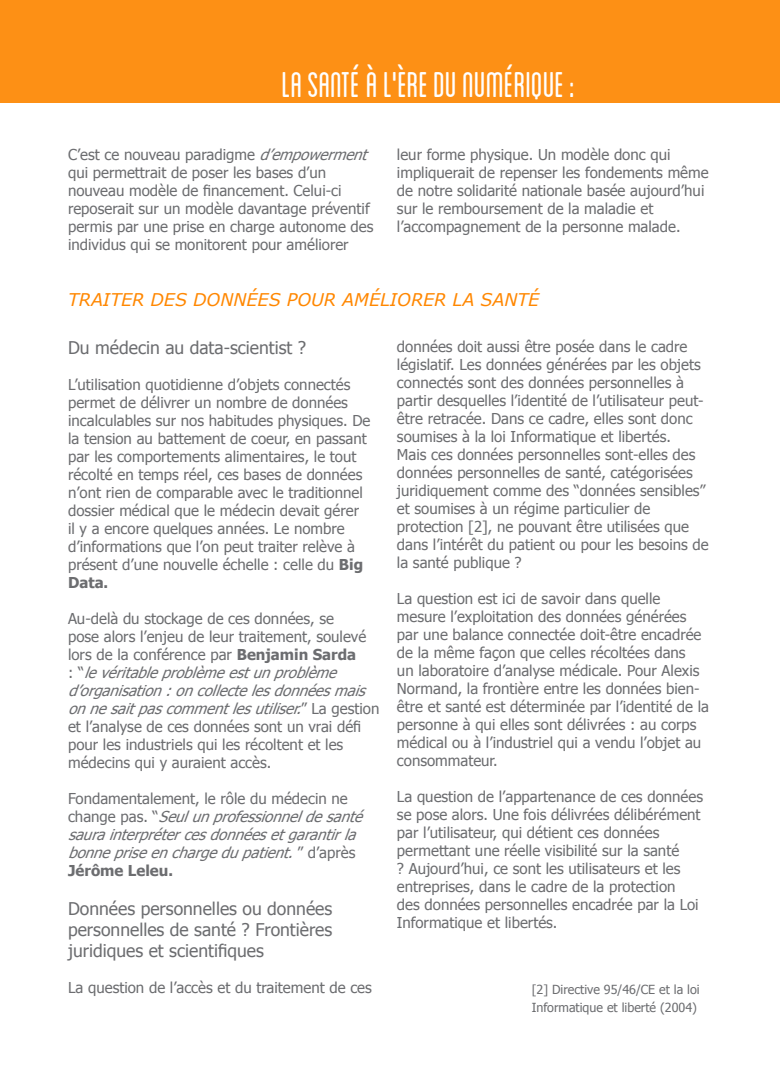
<style>
.page{position:relative;width:780px;height:1088px;background:#fff}
.page>*{position:absolute;margin:0;border:0;box-sizing:border-box;transform-origin:0 0}
.t1{font:condensed 37.5px "Blanch";color:#fff}
.texte_courant{font:17.5px/21px "Tahoma";color:#6c6d70;text-align:justify}
.t2{font:italic 17.5px "Verdana";color:#ff8700}
.texte_courant-2{font:15px/18px "Tahoma";color:#6c6d70}
.texte_courant-3{font:italic 15px/18px "Tahoma";color:#6c6d70}
.texte_courant-4{font:12.5px/18px "Tahoma";color:#6c6d70}
.s1{font-style:italic}
.s2{font-weight:700}
.s3{font-style:normal}
.s4{font-weight:700;font-style:normal}
</style>
<div class="page">
<div style="left:1px;top:0;width:779px;height:103px;background:#fd9015"></div>
<p class="t1" style="left:282px;top:64px;width:295px">LA SANTÉ À L'ÈRE DU NUMÉRIQUE :</p>
<p class="texte_courant-2" style="left:68px;top:145px;width:307px">C’est ce nouveau paradigme <span class="s1">d’empowerment </span>qui permettrait de poser les bases d’un nouveau modèle de financement. Celui-ci reposerait sur un modèle davantage préventif permis par une prise en charge autonome des individus qui se monitorent pour améliorer</p>
<p class="texte_courant-2" style="left:397px;top:145px;width:313px">leur forme physique. Un modèle donc qui impliquerait de repenser les fondements même de notre solidarité nationale basée aujourd’hui sur le remboursement de la maladie et l’accompagnement de la personne malade.</p>
<p class="t2" style="left:68px;top:287px;width:472px">TRAITER DES DONNÉES POUR AMÉLIORER LA SANTÉ</p>
<p class="texte_courant" style="left:68px;top:336px;width:240px">Du médecin au data-scientist ?</p>
<p class="texte_courant-2" style="left:68px;top:374px;width:304px">L’utilisation quotidienne d’objets connectés permet de délivrer un nombre de données incalculables sur nos habitudes physiques. De la tension au battement de coeur, en passant par les comportements alimentaires, le tout récolté en temps réel, ces bases de données n’ont rien de comparable avec le traditionnel dossier médical que le médecin devait gérer<br>il y a encore quelques années. Le nombre d’informations que l’on peut traiter relève à présent d’une nouvelle échelle : celle du <span class="s2">Big Data.</span></p>
<p class="texte_courant-2" style="left:68px;top:608px;width:313px">Au-delà du stockage de ces données, se<br>pose alors l’enjeu de leur traitement, soulevé lors de la conférence par <span class="s2">Benjamin Sarda<br></span>: “ <span class="s1">levéritableproblèmeestunproblème d’organisation:oncollectelesdonnéesmais onnesaitpascommentlesutiliser.</span>” L a g e s t i o n et l’analyse de ces données sont un vrai défi pour les industriels qui les récoltent et les médecins qui y auraient accès.</p>
<p class="texte_courant-3" style="left:68px;top:788px;width:302px"><span class="s3">Fondamentalement, le rôle du médecin ne<br>c h a n g e p a s . “</span> Seulunprofessionneldesanté saurainterprétercesdonnéesetgarantirla bonnepriseenchargedupatient.<span class="s3">” d ’ a p r è s </span><span class="s4">Jérôme Leleu.</span></p>
<p class="texte_courant" style="left:68px;top:897px;width:266px">Données personnelles ou données personnelles de santé ? Frontières juridiques et scientifiques</p>
<p class="texte_courant-2" style="left:68px;top:977px;width:305px">La question de l’accès et du traitement de ces</p>
<p class="texte_courant-2" style="left:397px;top:336px;width:313px">données doit aussi être posée dans le cadre législatif. Les données générées par les objets connectés sont des données personnelles à partir desquelles l’identité de l’utilisateur peut&shy;être retracée. Dans ce cadre, elles sont donc soumises à la loi Informatique et libertés.<br>Mais ces données personnelles sont-elles des données personnelles de santé, catégorisées juridiquement comme des “données sensibles” et soumises à un régime particulier de protection [2], ne pouvant être utilisées que dans l’intérêt du patient ou pour les besoins de la santé publique ?</p>
<p class="texte_courant-2" style="left:397px;top:588px;width:314px">La question est ici de savoir dans quelle mesure l’exploitation des données générées par une balance connectée doit-être encadrée de la même façon que celles récoltées dans<br>un laboratoire d’analyse médicale. Pour Alexis Normand, la frontière entre les données bien&shy;être et santé est déterminée par l’identité de la personne à qui elles sont délivrées : au corps médical ou à l’industriel qui a vendu l’objet au consommateur.</p>
<p class="texte_courant-2" style="left:397px;top:786px;width:307px">La question de l’appartenance de ces données se pose alors. Une fois délivrées délibérément par l’utilisateur, qui détient ces données permettant une réelle visibilité sur la santé<br>? Aujourd’hui, ce sont les utilisateurs et les entreprises, dans le cadre de la protection<br>des données personnelles encadrée par la Loi Informatique et libertés.</p>
<p class="texte_courant-4" style="left:531px;top:980px;width:169px">[2] Directive 95/46/CE et la loi<br>Informatique et liberté (2004)</p>
</div>
